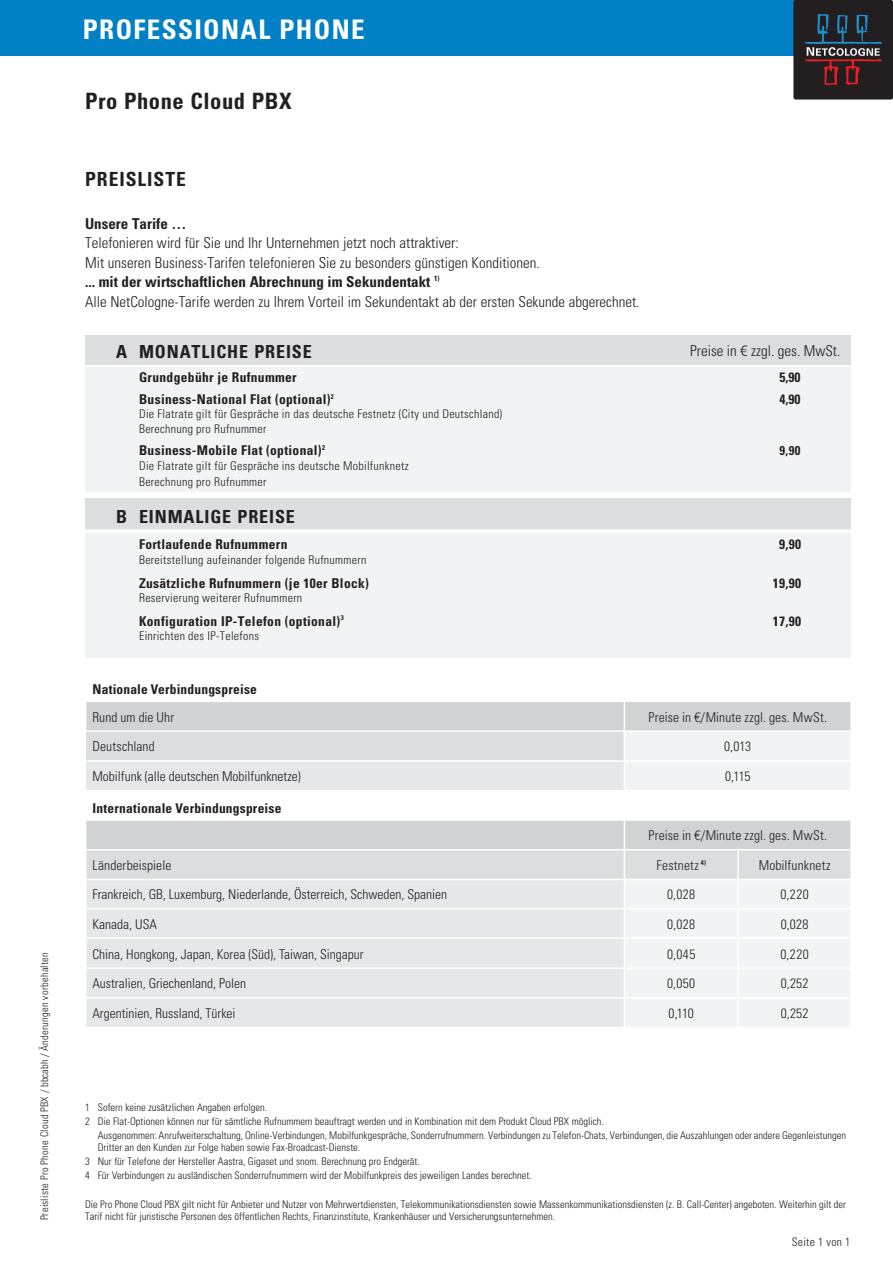
<style>
.page{position:relative;width:893px;height:1263px;background:#fff}
.page>*{position:absolute;margin:0;border:0;box-sizing:border-box;transform-origin:0 0}
.t1{font:700 condensed 27px "Univers";letter-spacing:.05em;color:#fff}
.t2{font:700 condensed 22.5px "Univers";letter-spacing:.025em;color:#231f20}
.t3{font:700 condensed 19.5px "Univers";letter-spacing:.05em;color:#231f20}
.t4{font:700 condensed 18px "Univers";letter-spacing:.05em;color:#231f20}
.t5{font:300 condensed 15px/19.5px "Univers";color:#231f20}
.t6{font:700 condensed 15px "Univers";color:#231f20}
.t7{font:300 condensed 13.5px "Univers";color:#231f20}
.t8{font:700 condensed 13.5px "Univers";letter-spacing:.025em;color:#231f20}
.t9{font:300 condensed 13.5px "Univers";letter-spacing:.02em;color:#231f20}
.t10{font:700 condensed 12.75px "Univers";color:#231f20}
.t11{font:300 condensed 12px/14.2px "Univers";letter-spacing:.025em;color:#231f20}
.t12{font:300 condensed 11.7px "Univers";letter-spacing:.025em;color:#231f20}
.t13{font:300 condensed 10.5px/14.1px "Univers";color:#231f20}
.t14{font:300 condensed 10.5px "Univers";letter-spacing:.025em;color:#231f20}
.s1{font-weight:700}
.s2{font-family:"Linotype Euro Font Ato F";font-weight:400;font-stretch:normal}
.s3{font-family:"Linotype Euro Font Gto P";font-weight:400;font-stretch:normal}
</style>
<div class="page">
<div style="left:0;top:0;width:886px;height:55px;background:#0080c5"></div>
<div style="left:793px;top:0;width:100px;height:99px;background:#231f20;border-radius:2px"></div>
<svg style="left:805px;top:14px;width:77px;height:71px"></svg>
<div style="left:85px;top:354px;width:765px;height:138px;background:#f2f3f4"></div>
<div style="left:85px;top:335px;width:765px;height:30px;background:#dcdddf"></div>
<div style="left:85px;top:530px;width:765px;height:128px;background:#f2f3f4"></div>
<div style="left:85px;top:499px;width:765px;height:30px;background:#dcdddf"></div>
<hr style="left:85px;top:365px;width:765px;height:2px;background:#fff">
<hr style="left:85px;top:530px;width:765px;height:2px;background:#fff">
<svg style="left:86px;top:820px;width:765px;height:207px"></svg>
<hr style="left:738px;top:819px;width:114px;height:2px;background:#fff">
<hr style="left:850px;top:821px;width:2px;height:28px;background:#fff">
<hr style="left:624px;top:849px;width:114px;height:1px;background:#fff">
<hr style="left:738px;top:849px;width:114px;height:1px;background:#fff">
<svg style="left:86px;top:702px;width:765px;height:89px"></svg>
<hr style="left:624px;top:730px;width:228px;height:2px;background:#fff">
<p class="t14" style="left:38px;top:1220px;width:270px;rotate:-90deg">Preisliste Pro Phone Cloud PBX / bbcabh / Änderungen vorbehalten</p>
<h1 class="t1" style="left:83px;top:13px;width:231px">Professional PHONE</h1>
<h2 class="t2" style="left:85px;top:87px;width:208px">Pro Phone Cloud PBX</h2>
<h3 class="t3" style="left:85px;top:167px;width:102px">Preisliste</h3>
<h3 class="t6" style="left:85px;top:214px;width:103px">Unsere Tarife …</h3>
<p class="t5" style="left:85px;top:233px;width:556px">Telefonieren wird für Sie und Ihr Unternehmen jetzt noch attraktiver:<br>Mit unseren Business-Tarifen telefonieren Sie zu besonders günstigen Konditionen.<br><span class="s1">... mit der wirtschaftlichen Abrechnung im Sekundentakt</span> <sup>1)<br></sup>Alle NetCologne-Tarife werden zu Ihrem Vorteil im Sekundentakt ab der ersten Sekunde abgerechnet.</p>
<h3 class="t4" style="left:116px;top:340px;width:197px">A monatliche Preise</h3>
<p class="t8" style="left:139px;top:369px;width:159px">Grundgebühr je Rufnummer</p>
<p class="t8" style="left:780px;top:369px;width:22px">5,90</p>
<p class="t8" style="left:139px;top:391px;width:196px">Business-National Flat (optional)<sup>2</sup></p>
<p class="t8" style="left:780px;top:391px;width:22px">4,90</p>
<p class="t11" style="left:139px;top:407px;width:365px">Die Flatrate gilt für Gespräche in das deutsche Festnetz (City und Deutschland)<br>Berechnung pro Rufnummer</p>
<p class="t8" style="left:139px;top:442px;width:187px">Business-Mobile Flat (optional)<sup>2</sup></p>
<p class="t10" style="left:780px;top:443px;width:22px">9,90</p>
<p class="t11" style="left:139px;top:457px;width:271px;line-height:16.5px">Die Flatrate gilt für Gespräche ins deutsche Mobilfunknetz<br>Berechnung pro Rufnummer</p>
<h3 class="t4" style="left:116px;top:505px;width:35px">B EINM</h3>
<h3 class="t4" style="left:184px;top:505px;width:113px">ALIGE Preise</h3>
<p class="t8" style="left:139px;top:536px;width:150px">Fortlaufende Rufnummern</p>
<p class="t8" style="left:779px;top:536px;width:23px">9,90</p>
<p class="t11" style="left:139px;top:552px;width:229px">Bereitstellung aufeinander folgende Rufnummern</p>
<p class="t8" style="left:139px;top:574px;width:231px">Zusätzliche Rufnummern (je 10er Block)</p>
<p class="t8" style="left:773px;top:574px;width:30px">19,90</p>
<p class="t11" style="left:139px;top:590px;width:165px">Reservierung weiterer Rufnummern</p>
<p class="t8" style="left:139px;top:612px;width:206px">Konfiguration IP-Telefon (optional)<sup>3</sup></p>
<p class="t8" style="left:773px;top:612px;width:30px">17,90</p>
<p class="t11" style="left:139px;top:629px;width:122px">Einrichten des IP-Telefons</p>
<h3 class="t5" style="left:690px;top:341px;width:152px">Preise in <span class="s2">u</span> zzgl. ges. MwSt.</h3>
<p class="t8" style="left:92px;top:681px;width:166px">Nationale Verbindungspreise</p>
<p class="t7" style="left:92px;top:709px;width:83px">Rund um die Uhr</p>
<p class="t7" style="left:648px;top:709px;width:180px">Preise in <span class="s3">m</span>/Minute zzgl. ges. MwSt.</p>
<p class="t7" style="left:92px;top:738px;width:64px">Deutschland</p>
<p class="t7" style="left:724px;top:738px;width:28px">0,013</p>
<p class="t7" style="left:92px;top:768px;width:210px">Mobilfunk (alle deutschen Mobilfunknetze)</p>
<p class="t7" style="left:725px;top:768px;width:27px">0,115</p>
<p class="t8" style="left:92px;top:799px;width:191px">Internationale Verbindungspreise</p>
<p class="t7" style="left:648px;top:827px;width:180px">Preise in <span class="s3">m</span>/Minute zzgl. ges. MwSt.</p>
<p class="t7" style="left:92px;top:857px;width:80px">Länderbeispiele</p>
<p class="t9" style="left:656px;top:857px;width:51px">Festnetz <sup>4)</sup></p>
<p class="t7" style="left:759px;top:857px;width:73px">Mobilfunknetz</p>
<p class="t7" style="left:92px;top:886px;width:356px">Frankreich, GB, Luxemburg, Niederlande, Österreich, Schweden, Spanien</p>
<p class="t7" style="left:667px;top:886px;width:29px">0,028</p>
<p class="t7" style="left:781px;top:886px;width:30px">0,220</p>
<p class="t7" style="left:92px;top:916px;width:66px">Kanada, USA</p>
<p class="t7" style="left:667px;top:916px;width:29px">0,028</p>
<p class="t7" style="left:781px;top:916px;width:29px">0,028</p>
<p class="t7" style="left:92px;top:946px;width:273px">China, Hongkong, Japan, Korea (Süd), Taiwan, Singapur</p>
<p class="t7" style="left:667px;top:946px;width:30px">0,045</p>
<p class="t7" style="left:781px;top:946px;width:30px">0,220</p>
<p class="t7" style="left:92px;top:975px;width:155px">Australien, Griechenland, Polen</p>
<p class="t7" style="left:667px;top:975px;width:29px">0,050</p>
<p class="t7" style="left:781px;top:975px;width:29px">0,252</p>
<p class="t7" style="left:92px;top:1005px;width:145px">Argentinien, Russland, Türkei</p>
<p class="t7" style="left:669px;top:1005px;width:27px">0,110</p>
<p class="t7" style="left:781px;top:1005px;width:29px">0,252</p>
<p class="t13" style="left:85px;top:1100px;width:184px">1 Sofern keine zusätzlichen Angaben erfolgen.</p>
<p class="t13" style="left:85px;top:1114px;width:520px">2 Die Flat-Optionen können nur für sämtliche Rufnummern beauftragt werden und in Kombination mit dem Produkt Cloud PBX möglich.</p>
<p class="t13" style="left:98px;top:1128px;width:750px">Ausgenommen: Anrufweiterschaltung, Online-Verbindungen, Mobilfunkgespräche, Sonderrufnummern. Verbindungen zu Telefon-Chats, Verbindungen, die Auszahlungen oder andere Gegenleistungen</p>
<p class="t13" style="left:85px;top:1140px;width:448px;text-indent:13px">Dritter an den Kunden zur Folge haben sowie Fax-Broadcast-Dienste.<br>3 Nur für Telefone der Hersteller Aastra, Gigaset und snom. Berechnung pro Endgerät.<br>4 Für Verbindungen zu ausländischen Sonderrufnummern wird der Mobilfunkpreis des jeweiligen Landes berechnet.</p>
<p class="t13" style="left:85px;top:1198px;width:763px;line-height:12px">Die Pro Phone Cloud PBX gilt nicht für Anbieter und Nutzer von Mehrwertdiensten, Telekommunikationsdiensten sowie Massenkommunikationsdiensten (z. B. Call-Center) angeboten. Weiterhin gilt der<br>Tarif nicht für juristische Personen des öffentlichen Rechts, Finanzinstitute, Krankenhäuser und Versicherungsunternehmen.</p>
<p class="t12" style="left:792px;top:1235px;width:60px">Seite 1 von 1</p>
</div>
